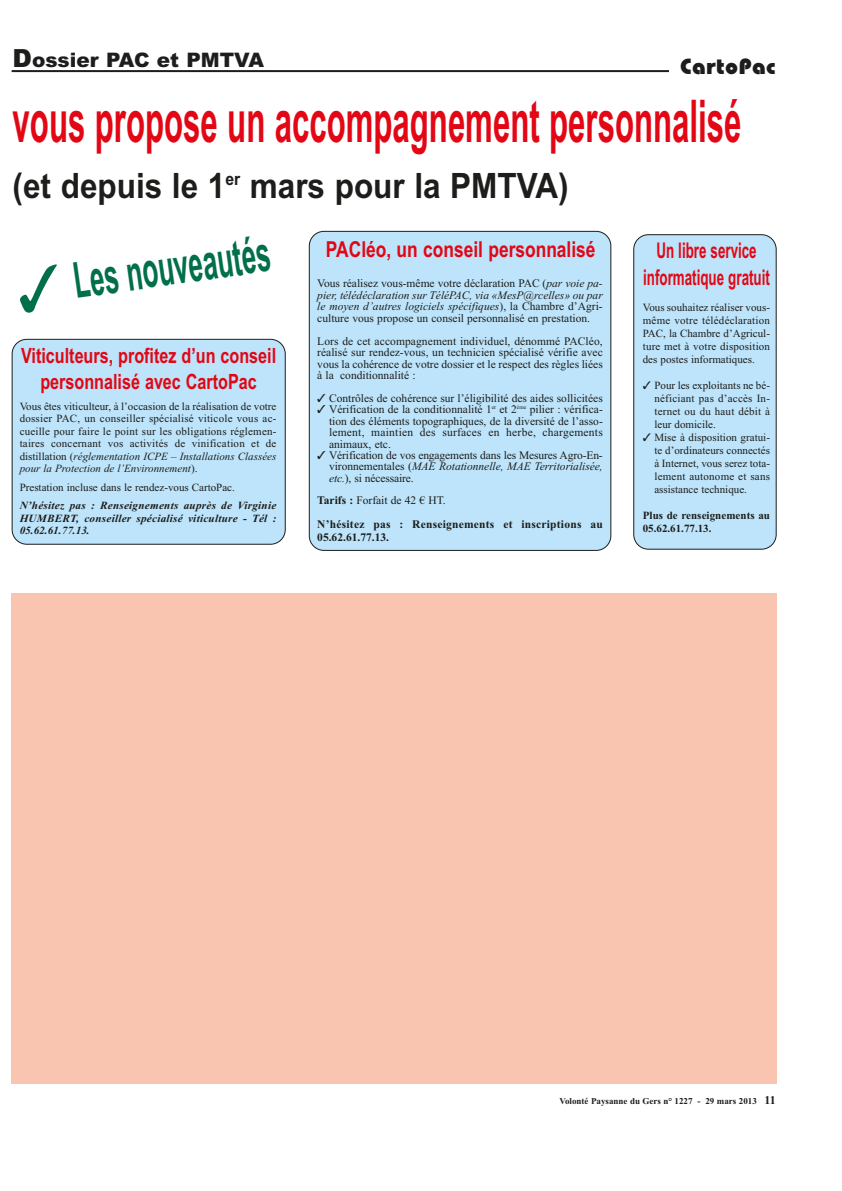
<style>
.page{position:relative;width:842px;height:1191px;background:#fff}
.page>*{position:absolute;margin:0;border:0;box-sizing:border-box;transform-origin:0 0}
.t1{font:700 59px "Arial";color:#e30614;scale:.53 1}
.t2{font:700 50.1px "Arial";color:#006f4a;scale:.52 1}
.t3{font:700 35px "Arial";color:#1d1d1b;scale:.9 1}
.t4{font:700 22px "Arial";color:#e30614;scale:.79 1}
.t5{font:800 22px "Bauhaus";letter-spacing:.03em;color:#1d1d1b}
.t6{font:700 21.7px/26.5px "Arial";color:#e30614;text-align:center;scale:.62 1}
.t7{font:700 21.1px/26.3px "Arial";color:#e30614;text-align:center;scale:.77 1}
.t8{font:900 20px "Arial";color:#1d1d1b}
.t9{font:11.5px/11.5px "Times New Roman";color:#1d1d1b;text-align:justify}
.t10{font:700 11.5px/24.5px "Times New Roman";letter-spacing:.02em;color:#1d1d1b}
.t11{font:11px/13px "Times New Roman";letter-spacing:.015em;color:#1d1d1b;text-align:justify}
.t12{font:italic 700 11px/12.5px "Times New Roman";letter-spacing:.02em;color:#1d1d1b;text-align:justify}
.t13{font:700 11px/13px "Times New Roman";letter-spacing:.005em;color:#1d1d1b}
.t14{font:700 9px "Times New Roman";color:#1d1d1b}
.s1{font-size:25px}
.s2{font-style:italic}
.s3{font-weight:400}
.s4{font-size:12px}
</style>
<div class="page">
<hr style="left:12px;top:70px;width:657px;height:2px;background:#1d1d1b">
<div style="left:309px;top:231px;width:302px;height:320px;background:#bde4fa"></div>
<div style="left:633px;top:234px;width:144px;height:316px;background:#bde4fa"></div>
<div style="left:12px;top:339px;width:274px;height:206px;background:#bde4fa"></div>
<div style="left:12px;top:593px;width:765px;height:491px;background:#f9c5b0"></div>
<h3 class="t8" style="left:13px;top:52px;width:253px"><span class="s1">D</span>ossier PAC et PMTVA</h3>
<h3 class="t5" style="left:680px;top:58px;width:97px">CartoPac</h3>
<h1 class="t1" style="left:13px;top:99px;width:1377px">vous propose un accompagnement personnalisé</h1>
<h3 class="t3" style="left:13px;top:173px;width:619px">(et depuis le 1<sup>er</sup> mars pour la PMTVA)</h3>
<h2 class="t2" style="left:14px;top:271px;width:495px;rotate:-8deg">✓ Les nouveautés</h2>
<h3 class="t7" style="left:21px;top:345px;width:333px">Viticulteurs, profitez d’un conseil personnalisé avec CartoPac</h3>
<p class="t11" style="left:20px;top:401px;width:258px;line-height:12.5px">Vous êtes viticulteur, à l’occasion de la réalisation de votre dossier PAC, un conseiller spécialisé viticole vous ac&shy;cueille pour faire le point sur les obligations réglemen&shy;taires concernant vos activités de vinification et de distillation (<span class="s2">réglementation ICPE – Installations Classées pour la Protection de l’Environnement</span>).</p>
<p class="t11" style="left:20px;top:481px;width:217px">Prestation incluse dans le rendez-vous CartoPac.</p>
<p class="t12" style="left:20px;top:500px;width:258px">N’hésitez pas : Renseignements auprès de Virginie HUMBERT, conseiller spécialisé viticulture - Tél :<br>05.62.61.77.13.</p>
<h3 class="t4" style="left:326px;top:241px;width:343px">PACléo, un conseil personnalisé</h3>
<p class="t9" style="left:317px;top:279px;width:287px">Vous réalisez vous-même votre déclaration PAC (<span class="s2">par voie pa&shy;pier, télédéclaration sur TéléPAC, via «MesP@rcelles» ou par le moyen d’autres logiciels spécifiques</span>), la Chambre d’Agri&shy;culture vous propose un conseil personnalisé en prestation.</p>
<p class="t9" style="left:317px;top:336px;width:287px">Lors de cet accompagnement individuel, dénommé PACléo, réalisé sur rendez-vous, un technicien spécialisé vérifie avec vous la cohérence de votre dossier et le respect des règles liées à la conditionnalité :</p>
<p class="t9" style="left:317px;top:393px;width:287px">✓ Contrôles de cohérence sur l’éligibilité des aides sollicitées</p>
<p class="t9" style="left:329px;top:405px;width:275px;text-indent:-12px">✓ Vérification de la conditionnalité 1<sup>er</sup> et 2<sup>ème</sup> pilier : vérifica&shy;tion des éléments topographiques, de la diversité de l’asso&shy;lement, maintien des surfaces en herbe, chargements animaux, etc.</p>
<p class="t9" style="left:329px;top:451px;width:275px;text-indent:-12px">✓ Vérification de vos engagements dans les Mesures Agro-En&shy;vironnementales (<span class="s2">MAE Rotationnelle, MAE Territorialisée, etc.</span>), si nécessaire.</p>
<p class="t10" style="left:317px;top:489px;width:287px">Tarifs : <span class="s3">Forfait de 42 € HT.<br></span>N’hésitez pas : Renseignements et inscriptions au</p>
<p class="t10" style="left:317px;top:526px;width:73px">05.62.61.77.13.</p>
<h3 class="t6" style="left:643px;top:240px;width:206px">Un libre service informatique gratuit</h3>
<p class="t11" style="left:643px;top:302px;width:129px">Vous souhaitez réaliser vous&shy;même votre télédéclaration PAC, la Chambre d’Agricul&shy;ture met à votre disposition des postes informatiques.</p>
<p class="t11" style="left:654px;top:380px;width:117px;text-indent:-12px">✓ Pour les exploitants ne bé&shy;néficiant pas d’accès In&shy;ternet ou du haut débit à leur domicile.</p>
<p class="t11" style="left:654px;top:432px;width:117px;text-indent:-12px">✓ Mise à disposition gratui&shy;te d’ordinateurs connectés à Internet, vous serez tota&shy;lement autonome et sans assistance technique.</p>
<p class="t13" style="left:643px;top:510px;width:129px">Plus de renseignements au<br>05.62.61.77.13.</p>
<p class="t14" style="left:559px;top:1098px;width:218px">Volonté Paysanne du Gers n° 1227 - 29 mars 2013 <span class="s4">11</span></p>
</div>
